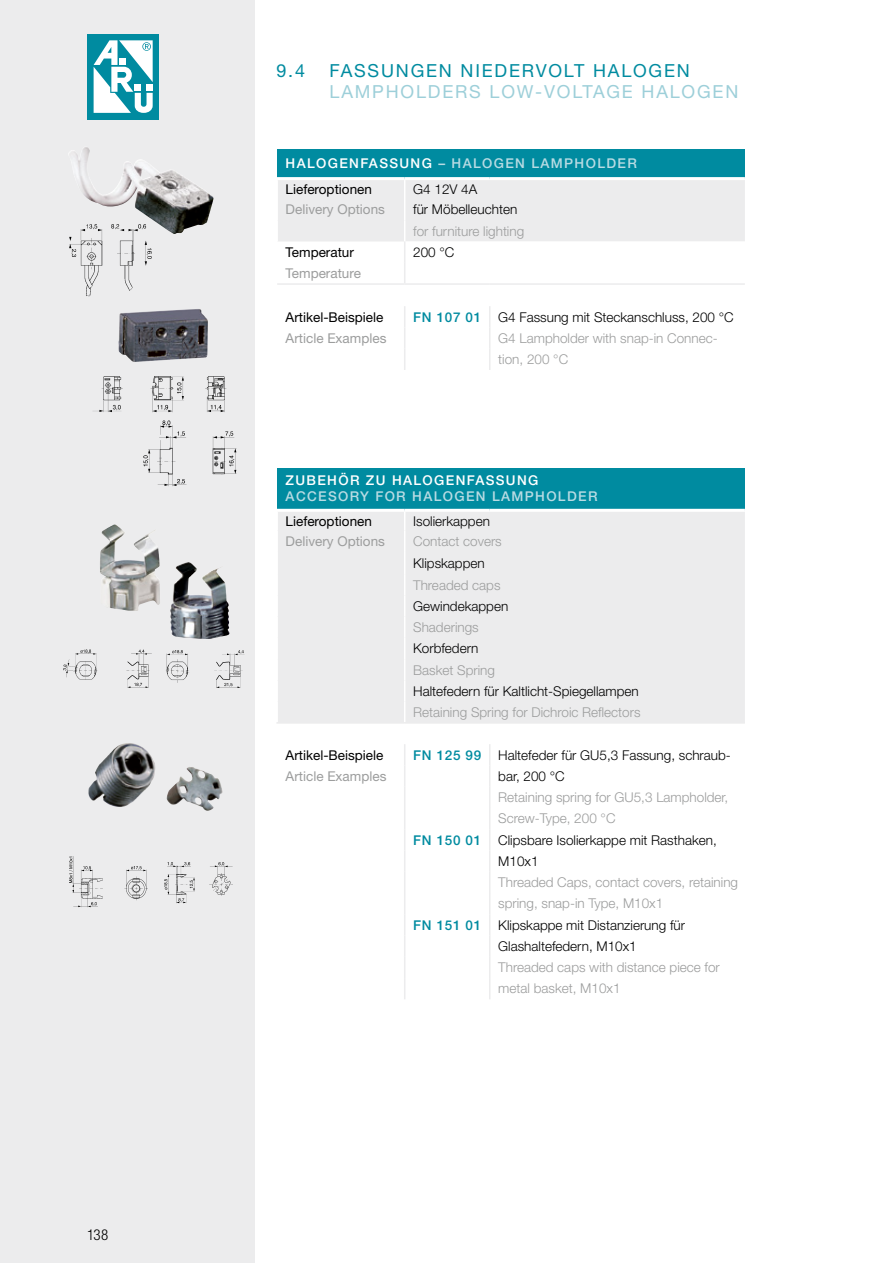
<style>
.page{position:relative;width:893px;height:1263px;background:#fff}
.page>*{position:absolute;margin:0;border:0;box-sizing:border-box;transform-origin:0 0}
.t1{font:18px "Helvetica Neue LT Std";letter-spacing:.1em;color:#008ba0}
.t2{font:18px "Helvetica Neue LT Std";letter-spacing:.1em;color:#9dcfd9}
.t3{font:300 condensed 15px "Helvetica Neue LT Std";color:#000}
.t4{font:300 13.5px/21px "Helvetica Neue LT Std";color:#9c9d9d}
.t5{font:300 13.5px/21px "Helvetica Neue LT Std";color:#000}
.t6{font:500 13.5px/26.5px "Helvetica Neue LT Std";letter-spacing:.1em;color:#b8dbe3}
.t7{font:13.5px "Helvetica Neue LT Std";color:#9c9d9d}
.t8{font:13.5px "Helvetica Neue LT Std";color:#000}
.t9{font:500 13.5px "Helvetica Neue LT Std";letter-spacing:.05em;color:#008ba0}
.t10{font:500 13.5px "Helvetica Neue LT Std";letter-spacing:.1em;color:#fff}
.s1{color:#fff}
.s2{font-weight:400;color:#000}
</style>
<div class="page">
<div style="left:0;top:0;width:255px;height:1263px;background:#ececed"></div>
<div style="left:277px;top:468px;width:468px;height:42px;background:#008ba0"></div>
<div style="left:278px;top:512px;width:467px;height:210px;background:#ececed"></div>
<svg style="left:404px;top:512px;width:1px;height:210px"></svg>
<hr style="left:276px;top:509px;width:129px;height:3px;background:#fff">
<hr style="left:405px;top:509px;width:85px;height:3px;background:#fff">
<hr style="left:490px;top:509px;width:255px;height:3px;background:#fff">
<hr style="left:276px;top:722px;width:129px;height:2px;background:#ececed">
<hr style="left:405px;top:722px;width:85px;height:2px;background:#ececed">
<hr style="left:490px;top:722px;width:255px;height:2px;background:#ececed">
<svg style="left:404px;top:744px;width:1px;height:255px"></svg>
<svg style="left:489px;top:744px;width:1px;height:255px"></svg>
<div style="left:277px;top:149px;width:468px;height:30px;background:#008ba0"></div>
<hr style="left:276px;top:177px;width:129px;height:3px;background:#fff">
<hr style="left:405px;top:177px;width:85px;height:3px;background:#fff">
<hr style="left:490px;top:177px;width:255px;height:3px;background:#fff">
<svg style="left:278px;top:180px;width:467px;height:103px"></svg>
<hr style="left:277px;top:283px;width:128px;height:2px;background:#ececed">
<hr style="left:405px;top:283px;width:85px;height:2px;background:#ececed">
<hr style="left:490px;top:283px;width:255px;height:2px;background:#ececed">
<svg style="left:404px;top:306px;width:1px;height:64px"></svg>
<svg style="left:489px;top:306px;width:1px;height:64px"></svg>
<img style="left:166px;top:767px;width:57px;height:44px">
<img style="left:88px;top:743px;width:68px;height:64px">
<img style="left:170px;top:562px;width:59px;height:77px">
<img style="left:100px;top:524px;width:60px;height:87px">
<img style="left:68px;top:147px;width:146px;height:87px">
<img style="left:118px;top:309px;width:90px;height:53px">
<img style="left:166px;top:650px;width:78px;height:38px">
<img style="left:63px;top:649px;width:89px;height:39px">
<img style="left:69px;top:856px;width:79px;height:51px">
<img style="left:164px;top:862px;width:68px;height:42px">
<img style="left:68px;top:221px;width:86px;height:76px">
<img style="left:143px;top:420px;width:94px;height:66px">
<img style="left:93px;top:377px;width:134px;height:36px">
<div style="left:87px;top:34px;width:72px;height:85px;background:#008ba0"></div>
<svg style="left:94px;top:40px;width:59px;height:73px"></svg>
<p class="t3" style="left:87px;top:1226px;width:23px">138</p>
<h1 class="t1" style="left:276px;top:59px;width:30px">9.4</h1>
<h1 class="t1" style="left:330px;top:59px;width:362px">FASSUNGEN NIEDERVOLT HALOGEN</h1>
<h1 class="t2" style="left:330px;top:81px;width:410px">LAMPHOLDERS LOW-VOLTAGE HALOGEN</h1>
<p class="t6" style="left:286px;top:150px;width:353px"><span class="s1">HALOGENFASSUNG</span> – HALOGEN LAMPHOLDER<br><span class="s2">Lieferoptionen</span></p>
<p class="t5" style="left:413px;top:179px;width:66px">G4 12V 4A</p>
<p class="t7" style="left:286px;top:202px;width:101px">Delivery Options</p>
<p class="t5" style="left:413px;top:199px;width:106px">für Möbelleuchten</p>
<p class="t4" style="left:413px;top:220px;width:113px">for furniture lighting</p>
<p class="t8" style="left:286px;top:244px;width:70px">Temperatur</p>
<p class="t5" style="left:413px;top:241px;width:43px">200 °C</p>
<p class="t7" style="left:286px;top:265px;width:77px">Temperature</p>
<p class="t8" style="left:286px;top:309px;width:99px">Artikel-Beispiele</p>
<p class="t9" style="left:413px;top:309px;width:70px">FN 107 01</p>
<p class="t5" style="left:498px;top:306px;width:237px">G4 Fassung mit Steckanschluss, 200 °C</p>
<p class="t7" style="left:286px;top:330px;width:102px">Article Examples</p>
<p class="t4" style="left:498px;top:327px;width:221px">G4 Lampholder with snap-in Connec&shy;tion, 200 °C</p>
<p class="t10" style="left:286px;top:472px;width:254px">ZUBEHÖR ZU HALOGENFASSUNG</p>
<p class="t6" style="left:286px;top:483px;width:313px">ACCESORY FOR HALOGEN LAMPHOLDER</p>
<p class="t8" style="left:286px;top:513px;width:88px">Lieferoptionen</p>
<p class="t5" style="left:413px;top:510px;width:78px">Isolierkappen</p>
<p class="t7" style="left:286px;top:533px;width:101px">Delivery Options</p>
<p class="t4" style="left:413px;top:530px;width:90px">Contact covers</p>
<p class="t5" style="left:413px;top:552px;width:73px">Klipskappen</p>
<p class="t4" style="left:413px;top:574px;width:89px">Threaded caps</p>
<p class="t5" style="left:413px;top:595px;width:97px">Gewindekappen</p>
<p class="t4" style="left:413px;top:616px;width:67px">Shaderings</p>
<p class="t5" style="left:413px;top:638px;width:67px">Korbfedern</p>
<p class="t4" style="left:413px;top:659px;width:83px">Basket Spring</p>
<p class="t5" style="left:413px;top:680px;width:227px">Haltefedern für Kaltlicht-Spiegellampen</p>
<p class="t4" style="left:413px;top:701px;width:229px">Retaining Spring for Dichroic Reflectors</p>
<p class="t8" style="left:286px;top:747px;width:99px">Artikel-Beispiele</p>
<p class="t9" style="left:413px;top:747px;width:70px">FN 125 99</p>
<p class="t5" style="left:498px;top:744px;width:234px">Haltefeder für GU5,3 Fassung, schraub-</p>
<p class="t7" style="left:286px;top:768px;width:102px">Article Examples</p>
<p class="t5" style="left:498px;top:765px;width:68px">bar, 200 °C</p>
<p class="t4" style="left:498px;top:787px;width:232px">Retaining spring for GU5,3 Lampholder,<br>Screw-Type, 200 °C</p>
<p class="t9" style="left:413px;top:832px;width:70px">FN 150 01</p>
<p class="t5" style="left:498px;top:829px;width:220px">Clipsbare Isolierkappe mit Rasthaken,<br>M10x1</p>
<p class="t4" style="left:498px;top:872px;width:241px">Threaded Caps, contact covers, retaining spring, snap-in Type, M10x1</p>
<p class="t9" style="left:413px;top:917px;width:70px">FN 151 01</p>
<p class="t5" style="left:498px;top:914px;width:188px">Klipskappe mit Distanzierung für<br>Glashaltefedern, M10x1</p>
<p class="t4" style="left:498px;top:957px;width:223px">Threaded caps with distance piece for metal basket, M10x1</p>
</div>
